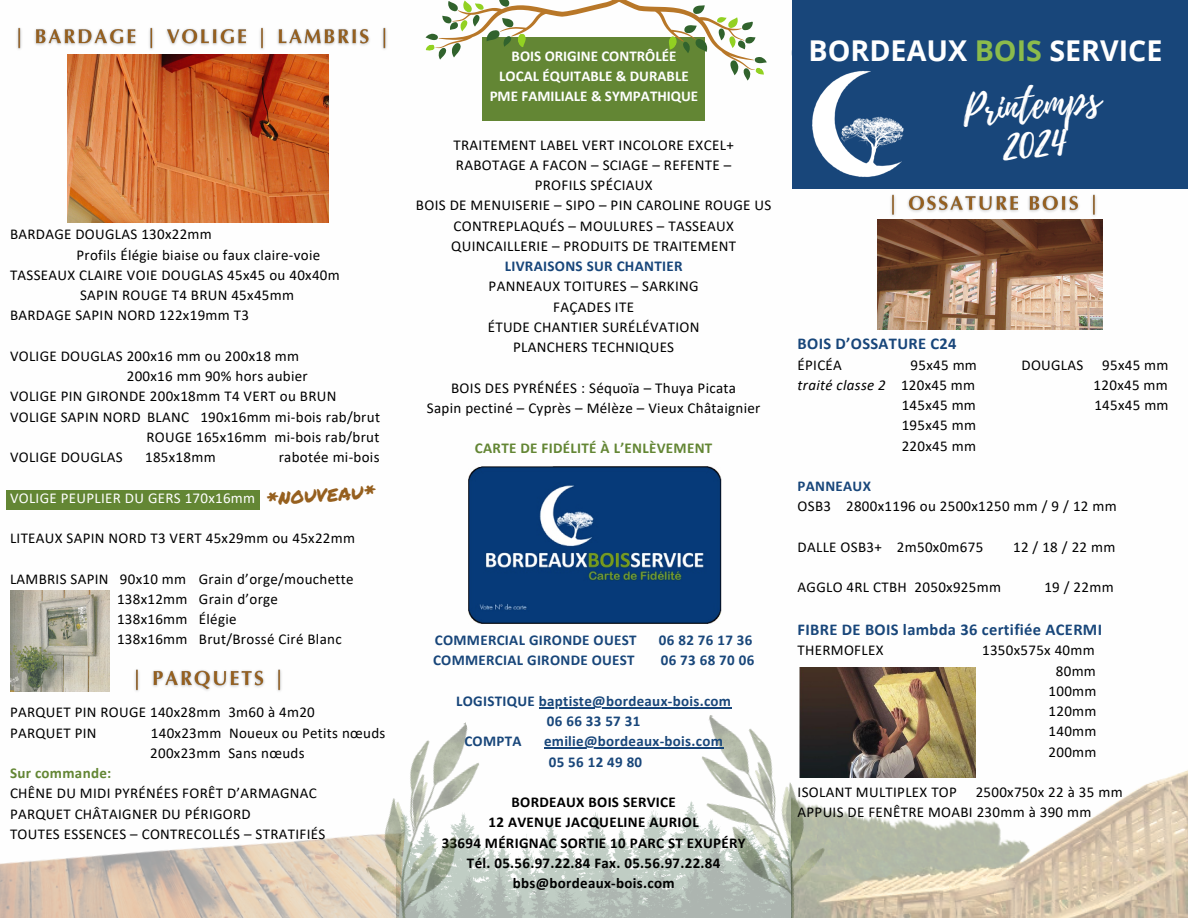
<style>
.page{position:relative;width:1188px;height:918px;background:#fff}
.page>*{position:absolute;margin:0;border:0;box-sizing:border-box;transform-origin:0 0}
.t1{font:41.25px "Playlist Script";color:#fff}
.t2{font:700 28.65px "Open Sans";color:#fff}
.t3{font:18px "Permanent Marker";color:#96601f}
.t4{font:700 16.5px "Calibri";letter-spacing:.02em;color:#18467a}
.t5{font:15px/20.2px "Calibri";letter-spacing:.02em;color:#000}
.t6{font:700 15px/20.2px "Calibri";letter-spacing:.02em;color:#18467a}
.t7{font:700 15px "Calibri";letter-spacing:.02em;color:#000}
.t8{font:700 15px/20.2px "Calibri";color:#fefefe;text-align:center}
.t9{font:700 15px "Calibri";letter-spacing:.02em;color:#638634}
.t10{font:15px "Calibri";letter-spacing:.02em;color:#fff}
.t11{font:italic 15px "Calibri";letter-spacing:.02em;color:#000}
.s1{font-weight:700;color:#18467a}
.s2{color:#fff}
.s3{color:#8bbb4c}
.s4{font-style:normal}
.s5{font-weight:400;color:#000}
</style>
<div class="page">
<div style="left:483px;top:37px;width:222px;height:84px;background:#638634"></div>
<img style="left:851px;top:752px;width:337px;height:166px">
<svg style="left:535px;top:810px;width:124px;height:108px"></svg>
<img style="left:468px;top:466px;width:254px;height:158px">
<img style="left:0;top:838px;width:329px;height:80px">
<img style="left:659px;top:715px;width:192px;height:203px">
<div style="left:7px;top:490px;width:253px;height:20px;background:#638634"></div>
<hr style="left:539px;top:707px;width:192px;height:1px;background:#18467a">
<hr style="left:544px;top:748px;width:179px;height:1px;background:#18467a">
<img style="left:329px;top:722px;width:206px;height:196px">
<div style="left:792px;top:0;width:396px;height:189px;background:#18467a"></div>
<img style="left:877px;top:194px;width:219px;height:28px">
<img style="left:812px;top:70px;width:92px;height:107px">
<img style="left:10px;top:591px;width:99px;height:101px">
<img style="left:800px;top:668px;width:175px;height:110px">
<img style="left:68px;top:55px;width:261px;height:168px">
<svg style="left:425px;top:0;width:342px;height:81px"></svg>
<img style="left:878px;top:219px;width:225px;height:110px">
<img style="left:17px;top:27px;width:370px;height:28px">
<img style="left:134px;top:669px;width:148px;height:22px">
<p class="t8" style="left:490px;top:47px;width:210px">BOIS ORIGINE CONTRÔLÉE<br>LOCAL ÉQUITABLE &amp; DURABLE<br>PME FAMILIALE &amp; SYMPATHIQUE</p>
<p class="t5" style="left:416px;top:136px;width:357px;text-align:center">TRAITEMENT LABEL VERT INCOLORE EXCEL+<br>RABOTAGE A FACON – SCIAGE – REFENTE –<br>PROFILS SPÉCIAUX<br>BOIS DE MENUISERIE – SIPO – PIN CAROLINE ROUGE US<br>CONTREPLAQUÉS – MOULURES – TASSEAUX<br>QUINCAILLERIE – PRODUITS DE TRAITEMENT<br><span class="s1">LIVRAISONS SUR CHANTIER<br></span>PANNEAUX TOITURES – SARKING<br>FAÇADES ITE<br>ÉTUDE CHANTIER SURÉLÉVATION<br>PLANCHERS TECHNIQUES</p>
<p class="t5" style="left:451px;top:379px;width:287px">BOIS DES PYRÉNÉES : Séquoïa – Thuya Picata</p>
<p class="t5" style="left:427px;top:399px;width:335px">Sapin pectiné – Cyprès – Mélèze – Vieux Châtaignier</p>
<p class="t9" style="left:475px;top:442px;width:239px">CARTE DE FIDÉLITÉ À L’ENLÈVEMENT</p>
<p class="t5" style="left:10px;top:226px;width:203px">BARDAGE DOUGLAS 130x22mm</p>
<h2 class="t5" style="left:76px;top:246px;width:245px">Profils Élégie biaise ou faux claire-voie</h2>
<p class="t5" style="left:10px;top:266px;width:331px">TASSEAUX CLAIRE VOIE DOUGLAS 45x45 ou 40x40m</p>
<h5 class="t5" style="left:80px;top:286px;width:215px">SAPIN ROUGE T4 BRUN 45x45mm</h5>
<p class="t5" style="left:10px;top:307px;width:240px">BARDAGE SAPIN NORD 122x19mm T3</p>
<h1 class="t5" style="left:10px;top:347px;width:291px">VOLIGE DOUGLAS 200x16 mm ou 200x18 mm</h1>
<h1 class="t5" style="left:117px;top:367px;width:192px"><span class="s2">/</span> 200x16 mm 90% hors aubier</h1>
<h6 class="t5" style="left:10px;top:388px;width:328px">VOLIGE PIN GIRONDE 200x18mm T4 VERT ou BRUN</h6>
<p class="t5" style="left:10px;top:408px;width:372px">VOLIGE SAPIN NORD<span class="s2">/</span>BLANC 190x16mm mi-bois rab/brut</p>
<p class="t5" style="left:147px;top:428px;width:234px">ROUGE 165x16mm mi-bois rab/brut</p>
<h5 class="t5" style="left:10px;top:448px;width:114px">VOLIGE DOUGLAS</h5>
<h5 class="t5" style="left:145px;top:448px;width:72px">185x18mm</h5>
<h5 class="t5" style="left:279px;top:448px;width:102px">rabotée mi-bois</h5>
<p class="t10" style="left:10px;top:491px;width:247px">VOLIGE PEUPLIER DU GERS 170x16mm</p>
<p class="t5" style="left:10px;top:529px;width:347px">LITEAUX SAPIN NORD T3 VERT 45x29mm ou 45x22mm</p>
<p class="t5" style="left:10px;top:570px;width:345px">LAMBRIS SAPIN 90x10 mm<span class="s2">//</span>Grain d’orge/mouchette</p>
<p class="t5" style="left:117px;top:590px;width:163px">138x12mm Grain d’orge</p>
<p class="t5" style="left:117px;top:610px;width:72px">138x16mm</p>
<p class="t5" style="left:199px;top:610px;width:39px">Élégie</p>
<p class="t5" style="left:117px;top:631px;width:226px">138x16mm Brut/Brossé Ciré Blanc</p>
<p class="t6" style="left:435px;top:631px;width:203px">COMMERCIAL GIRONDE OUEST</p>
<p class="t6" style="left:659px;top:631px;width:95px">06 82 76 17 36</p>
<p class="t6" style="left:433px;top:652px;width:203px">COMMERCIAL GIRONDE OUEST</p>
<p class="t6" style="left:661px;top:652px;width:95px">06 73 68 70 06</p>
<p class="t6" style="left:456px;top:692px;width:276px">LOGISTIQUE baptiste@bordeaux-bois.com</p>
<p class="t6" style="left:547px;top:712px;width:95px">06 66 33 57 31</p>
<p class="t6" style="left:464px;top:733px;width:59px">COMPTA</p>
<p class="t6" style="left:549px;top:733px;width:176px;text-indent:-5px">emilie@bordeaux-bois.com<br>05 56 12 49 80</p>
<p class="t7" style="left:512px;top:796px;width:166px">BORDEAUX BOIS SERVICE</p>
<p class="t7" style="left:489px;top:816px;width:212px">12 AVENUE JACQUELINE AURIOL</p>
<p class="t7" style="left:442px;top:836px;width:305px">33694 MÉRIGNAC SORTIE 10 PARC ST EXUPÉRY</p>
<p class="t7" style="left:467px;top:857px;width:255px">Tél. 05.56.97.22.84 Fax. 05.56.97.22.84</p>
<p class="t7" style="left:513px;top:877px;width:163px">bbs@bordeaux-bois.com</p>
<p class="t3" style="left:265px;top:486px;width:111px;rotate:-4deg">*NOUVEAU*</p>
<p class="t5" style="left:10px;top:703px;width:306px">PARQUET PIN ROUGE 140x28mm 3m60 à 4m20</p>
<h3 class="t5" style="left:10px;top:724px;width:88px">PARQUET PIN</h3>
<h3 class="t5" style="left:151px;top:724px;width:72px">140x23mm</h3>
<p class="t5" style="left:150px;top:724px;width:237px;text-indent:79px">Noueux ou Petits nœuds<br>200x23mm Sans nœuds</p>
<p class="t9" style="left:10px;top:767px;width:103px">Sur commande:</p>
<p class="t5" style="left:10px;top:784px;width:308px">CHÊNE DU MIDI PYRÉNÉES FORÊT D’ARMAGNAC</p>
<p class="t5" style="left:10px;top:805px;width:242px">PARQUET CHÂTAIGNER DU PÉRIGORD</p>
<p class="t5" style="left:10px;top:825px;width:317px">TOUTES ESSENCES – CONTRECOLLÉS – STRATIFIÉS</p>
<p class="t2" style="left:808px;top:31px;width:356px">BORDEAUX <span class="s3">BOIS</span> SERVICE</p>
<p class="t1" style="left:960px;top:81px;width:140px;rotate:-5deg">Printemps</p>
<h4 class="t1" style="left:1000px;top:114px;width:65px;rotate:-5deg">2024</h4>
<p class="t4" style="left:798px;top:337px;width:161px">BOIS D’OSSATURE C24</p>
<p class="t5" style="left:798px;top:356px;width:181px">ÉPICÉA <span class="s2">/ .. /</span> 95x45 mm</p>
<p class="t5" style="left:1022px;top:356px;width:63px">DOUGLAS</p>
<p class="t5" style="left:1102px;top:356px;width:68px">95x45 mm</p>
<p class="t11" style="left:798px;top:379px;width:179px">traité classe 2 <span class="s4">120x45 mm</span></p>
<h5 class="t5" style="left:1094px;top:376px;width:76px">120x45 mm</h5>
<h5 class="t5" style="left:894px;top:396px;width:84px"><span class="s2">..</span>145x45 mm</h5>
<p class="t5" style="left:1094px;top:396px;width:76px">145x45 mm</p>
<p class="t5" style="left:902px;top:417px;width:76px">195x45 mm</p>
<p class="t5" style="left:902px;top:437px;width:76px">220x45 mm</p>
<p class="t6" style="left:798px;top:477px;width:75px">PANNEAUX<br><span class="s5">OSB3</span></p>
<p class="t5" style="left:846px;top:498px;width:272px">2800x1196 ou 2500x1250 mm / 9 / 12 mm</p>
<p class="t5" style="left:798px;top:538px;width:187px">DALLE OSB3+ 2m50x0m675</p>
<p class="t5" style="left:1013px;top:538px;width:104px">12/18/22mm</p>
<p class="t5" style="left:798px;top:579px;width:222px">AGGLO 4RL CTBH 2050x925mm <span class="s2">/</span></p>
<p class="t5" style="left:1044px;top:579px;width:71px">19 / 22mm</p>
<p class="t4" style="left:798px;top:623px;width:306px">FIBRE DE BOIS lambda 36 certifiée ACERMI</p>
<p class="t5" style="left:798px;top:642px;width:87px">THERMOFLEX</p>
<p class="t5" style="left:982px;top:642px;width:116px;text-align:right">1350x575x 40mm<br>80mm<br>100mm</p>
<p class="t5" style="left:1049px;top:702px;width:49px;text-align:justify">120mm 140mm 200mm</p>
<p class="t5" style="left:798px;top:783px;width:161px">ISOLANT MULTIPLEX TOP</p>
<p class="t5" style="left:798px;top:783px;width:327px;text-indent:178px">2500x750x 22 à 35 mm<br>APPUIS DE FENÊTRE MOABI 230mm à 390 mm</p>
</div>
